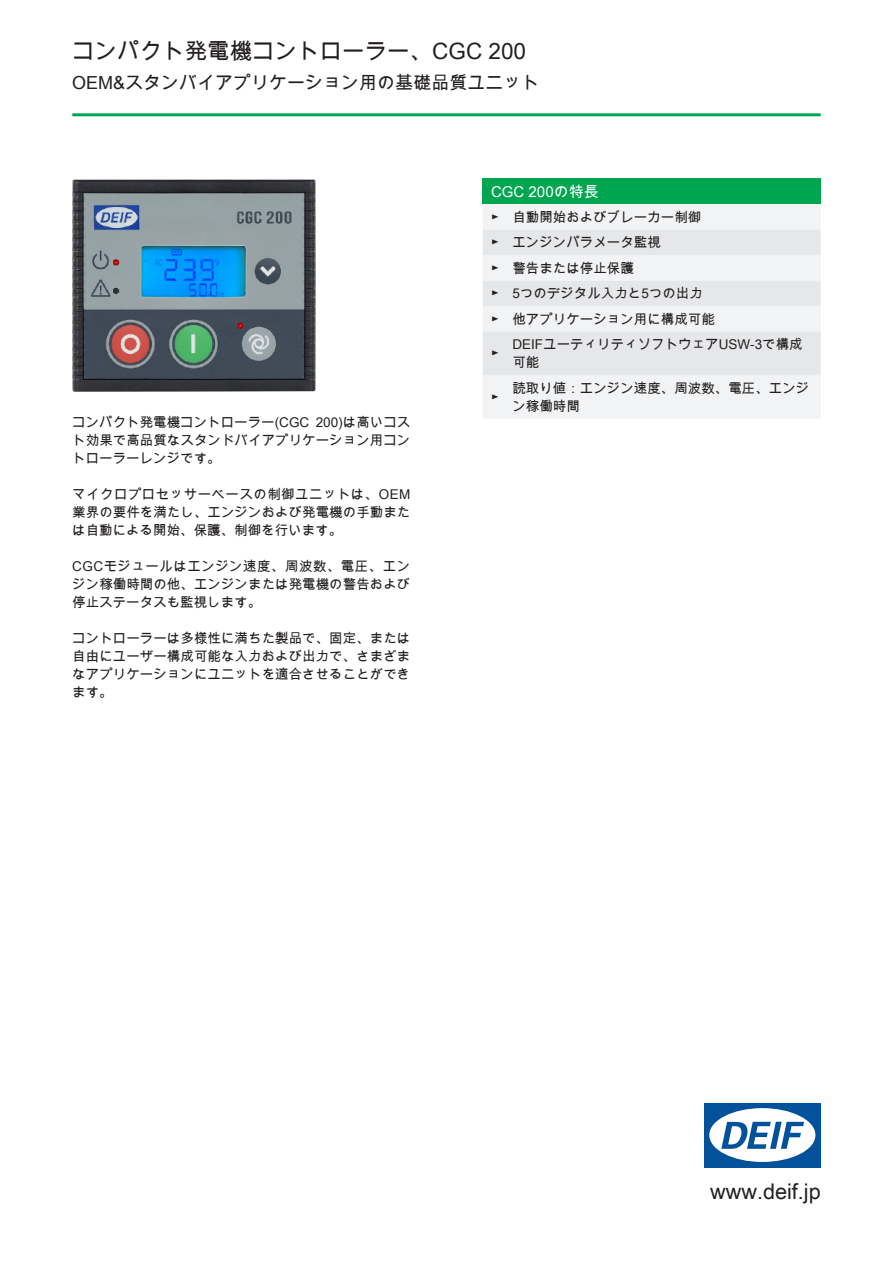
<style>
.page{position:relative;width:893px;height:1263px;background:#fff}
.page>*{position:absolute;margin:0;border:0;box-sizing:border-box;transform-origin:0 0}
.t1{font:22.5px "Arial Unicode MS";color:#231f20}
.t2{font:21.6px "Arial Unicode MS";color:#231f20}
.t3{font:18px "Arial Unicode MS";color:#231f20}
.t4{font:15px "Arial Unicode MS";color:#fff}
.t5{font:13.5px/18px "Arial Unicode MS";color:#231f20;text-align:justify}
</style>
<div class="page">
<hr style="left:72px;top:113px;width:749px;height:3px;background:#00a54f">
<img style="left:72px;top:179px;width:244px;height:213px">
<div style="left:483px;top:179px;width:338px;height:25px;background:#00a54f"></div>
<div style="left:483px;top:204px;width:338px;height:214px;background:#f2f3f4"></div>
<svg style="left:483px;top:230px;width:338px;height:145px;fill:#e6e7e9"></svg>
<div style="left:704px;top:1103px;width:117px;height:64px;background:#01529a"></div>
<div style="left:709px;top:1108px;width:106px;height:54px;background:#fff;border-radius:50%"></div>
<svg style="left:721px;top:1122px;width:83px;height:27px"></svg>
<h1 class="t1" style="left:72px;top:34px;width:455px">コンパクト発電機コントローラー、CGC 200</h1>
<h3 class="t3" style="left:72px;top:70px;width:469px">OEM&amp;スタンバイアプリケーション用の基礎品質ユニット</h3>
<p class="t4" style="left:491px;top:181px;width:109px">CGC 200の特長</p>
<p class="t5" style="left:491px;top:204px;width:225px;line-height:25.5px;text-align:left">► 自動開始およびブレーカー制御<br>► エンジンパラメータ監視<br>► 警告または停止保護<br>► 5つのデジタル入力と5つの出力<br>► 他アプリケーション用に構成可能</p>
<p class="t5" style="left:491px;top:344px;width:10px">►</p>
<p class="t5" style="left:512px;top:335px;width:292px">DEIFユーティリティソフトウェアUSW-3で構成可能</p>
<p class="t5" style="left:72px;top:413px;width:340px">コンパクト発電機コントローラー(CGC 200)は高いコスト効果で高品質なスタンドバイアプリケーション用コントローラーレンジです。</p>
<p class="t5" style="left:72px;top:485px;width:340px">マイクロプロセッサーベースの制御ユニットは、OEM業界の要件を満たし、エンジンおよび発電機の手動または自動による開始、保護、制御を行います。</p>
<p class="t5" style="left:72px;top:557px;width:340px">CGCモジュールはエンジン速度、周波数、電圧、エンジン稼働時間の他、エンジンまたは発電機の警告および停止ステータスも監視します。</p>
<p class="t5" style="left:72px;top:629px;width:340px">コントローラーは多様性に満ちた製品で、固定、または自由にユーザー構成可能な入力および出力で、さまざまなアプリケーションにユニットを適合させることができます。</p>
<p class="t5" style="left:491px;top:388px;width:10px">►</p>
<p class="t5" style="left:512px;top:379px;width:298px">読取り値：エンジン速度、周波数、電圧、エンジン稼働時間</p>
<h2 class="t2" style="left:710px;top:1176px;width:112px">www.deif.jp</h2>
</div>
